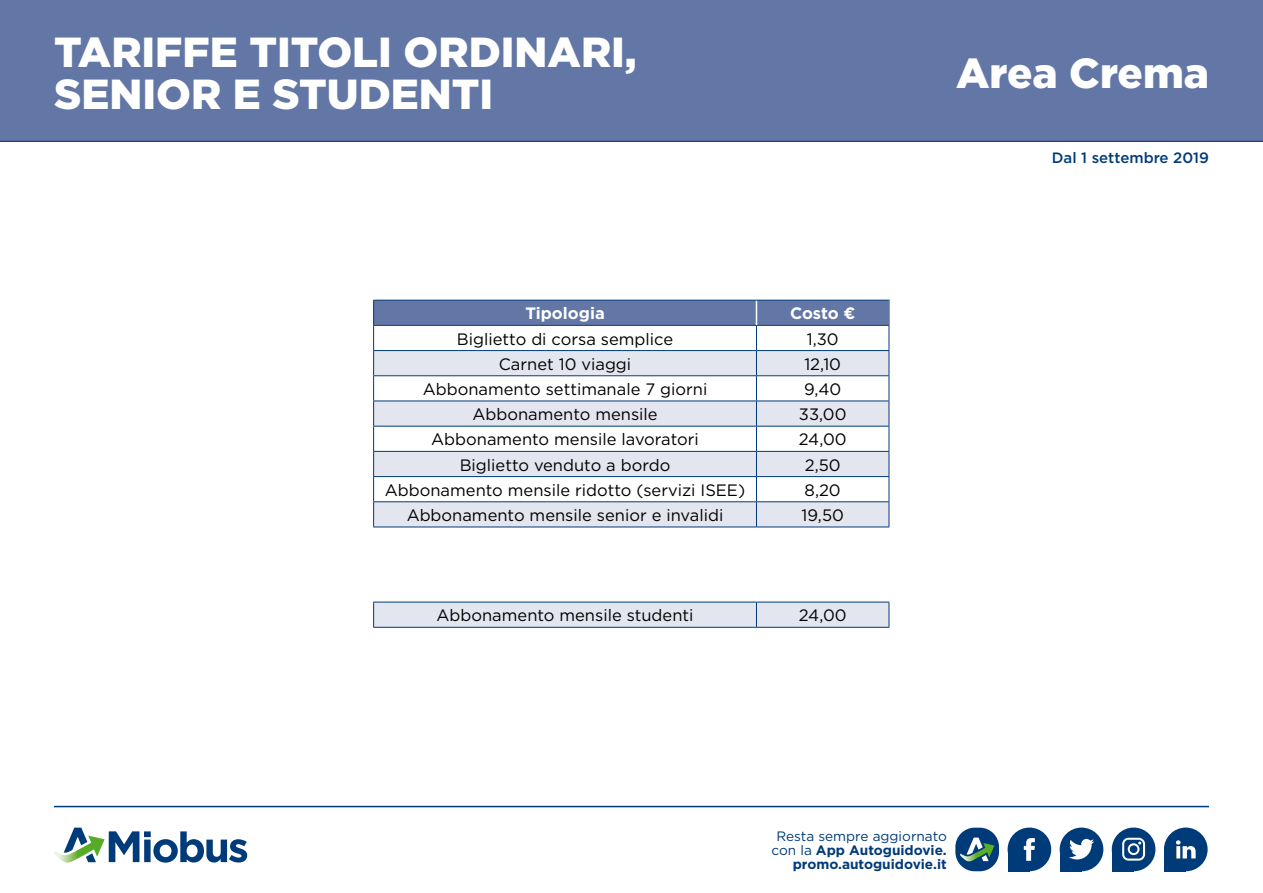
<style>
.page{position:relative;width:1263px;height:893px;background:#fff}
.page>*{position:absolute;margin:0;border:0;box-sizing:border-box;transform-origin:0 0}
.t1{font:900 42px/42px "Gotham";color:#fff}
.t2{font:16.5px "Gotham";color:#000}
.t3{font:700 16.5px "Gotham";color:#fff}
.t4{font:500 15px "Gotham";color:#003b79}
.t5{font:700 13.65px/13.6px "Gotham";color:#003b79;text-align:right}
.s1{font-weight:400}
</style>
<div class="page">
<hr style="left:373px;top:527px;width:383px;height:1px;background:#003b79">
<hr style="left:756px;top:527px;width:133px;height:1px;background:#003b79">
<svg style="left:373px;top:300px;width:517px;height:227px"></svg>
<hr style="left:756px;top:501px;width:133px;height:1px;background:#003b79">
<hr style="left:888px;top:301px;width:2px;height:24px;background:#6377a6">
<div style="left:373px;top:602px;width:517px;height:25px;background:#e4e6ef"></div>
<hr style="left:373px;top:602px;width:383px;height:1px;background:#003b79">
<hr style="left:756px;top:602px;width:133px;height:1px;background:#003b79">
<hr style="left:373px;top:627px;width:383px;height:1px;background:#003b79">
<hr style="left:756px;top:627px;width:133px;height:1px;background:#003b79">
<div style="left:0;top:0;width:1263px;height:142px;background:#6377a6"></div>
<hr style="left:54px;top:806px;width:1155px;height:1px;background:#003b79">
<div style="left:1112px;top:849px;width:22px;height:22px;background:#003b79"></div>
<div style="left:1112px;top:828px;width:43px;height:43px;background:#003b79;border-radius:50%"></div>
<svg style="left:1122px;top:838px;width:23px;height:23px"></svg>
<div style="left:1060px;top:849px;width:21px;height:22px;background:#003b79"></div>
<div style="left:1060px;top:828px;width:43px;height:43px;background:#003b79;border-radius:50%"></div>
<svg style="left:1069px;top:839px;width:25px;height:20px"></svg>
<div style="left:1008px;top:849px;width:21px;height:22px;background:#003b79"></div>
<div style="left:1007px;top:828px;width:44px;height:43px;background:#003b79;border-radius:50%"></div>
<svg style="left:1024px;top:838px;width:11px;height:23px"></svg>
<div style="left:1164px;top:849px;width:22px;height:22px;background:#003b79"></div>
<div style="left:1164px;top:828px;width:43px;height:43px;background:#003b79;border-radius:50%"></div>
<svg style="left:1176px;top:840px;width:19px;height:18px"></svg>
<div style="left:955px;top:828px;width:44px;height:43px;background:#003b79;border-radius:19px"></div>
<svg style="left:960px;top:837px;width:34px;height:24px"></svg>
<svg style="left:54px;top:828px;width:193px;height:35px"></svg>
<h1 class="t1" style="left:54px;top:30px;width:584px">TARIFFE TITOLI ORDINARI,<br>SENIOR E STUDENTI</h1>
<p class="t3" style="left:525px;top:303px;width:81px">Tipologia</p>
<p class="t3" style="left:790px;top:303px;width:67px">Costo €</p>
<p class="t2" style="left:457px;top:328px;width:218px">Biglietto di corsa semplice</p>
<p class="t2" style="left:807px;top:328px;width:33px">1,30</p>
<p class="t2" style="left:499px;top:353px;width:134px">Carnet 10 viaggi</p>
<p class="t2" style="left:804px;top:353px;width:38px">12,10</p>
<p class="t2" style="left:423px;top:379px;width:286px">Abbonamento settimanale 7 giorni</p>
<p class="t2" style="left:804px;top:379px;width:39px">9,40</p>
<p class="t2" style="left:472px;top:404px;width:187px">Abbonamento mensile</p>
<p class="t2" style="left:799px;top:404px;width:49px">33,00</p>
<p class="t2" style="left:431px;top:429px;width:269px">Abbonamento mensile lavoratori</p>
<p class="t2" style="left:799px;top:429px;width:49px">24,00</p>
<p class="t2" style="left:460px;top:454px;width:212px">Biglietto venduto a bordo</p>
<p class="t2" style="left:805px;top:454px;width:37px">2,50</p>
<p class="t2" style="left:385px;top:479px;width:362px">Abbonamento mensile ridotto (servizi ISEE)</p>
<p class="t2" style="left:805px;top:479px;width:38px">8,20</p>
<p class="t2" style="left:407px;top:505px;width:318px">Abbonamento mensile senior e invalidi</p>
<p class="t2" style="left:801px;top:505px;width:44px">19,50</p>
<p class="t2" style="left:436px;top:605px;width:258px">Abbonamento mensile studenti</p>
<p class="t2" style="left:799px;top:605px;width:49px">24,00</p>
<h1 class="t1" style="left:956px;top:51px;width:254px">Area Crema</h1>
<p class="t4" style="left:1052px;top:148px;width:159px">Dal 1 settembre 2019</p>
<p class="t5" style="left:771px;top:829px;width:177px"><span class="s1">Resta sempre aggiornato con la</span> App Autoguidovie. promo.autoguidovie.it</p>
</div>
